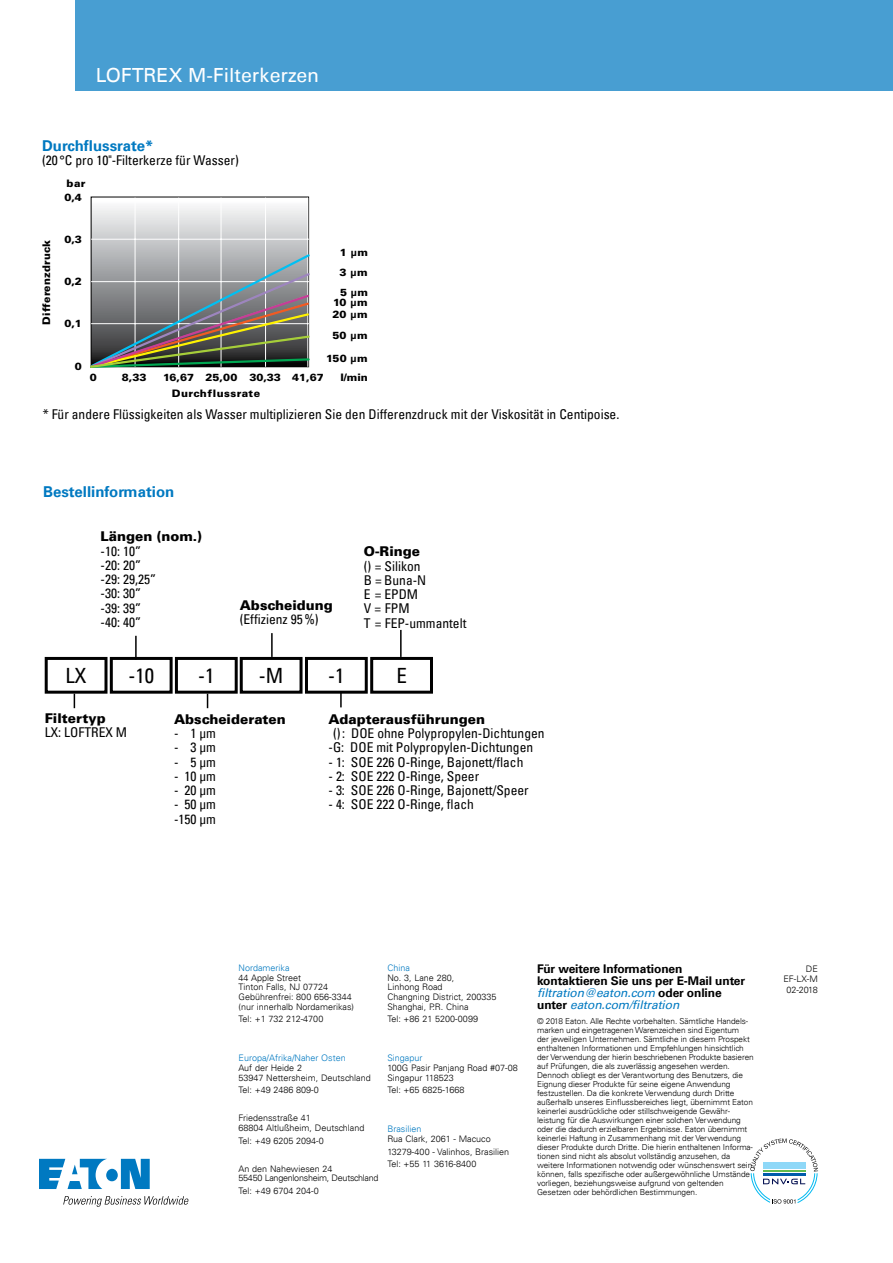
<style>
.page{position:relative;width:893px;height:1263px;background:#fff}
.page>*{position:absolute;margin:0;border:0;box-sizing:border-box;transform-origin:0 0}
.t1{font:condensed 21px "Univers LT";color:#000}
.t2{font:19.5px "Univers LT";color:#fff}
.t3{font:700 15px "Univers LT";color:#0079c1}
.t4{font:condensed 13.5px/14.2px "Univers LT";color:#000}
.t5{font:900 13.5px "Univers LT";color:#000}
.t6{font:700 12px/12px "Univers LT";letter-spacing:-.01em;color:#000}
.t7{font:900 10.5px "Univers LT";letter-spacing:.02em;color:#000}
.t8{font:900 10.35px/19.6px "Univers LT";color:#000;text-align:justify}
.t9{font:900 10.35px "Univers LT";letter-spacing:.04em;color:#000}
.t10{font:300 9px/9.8px "Univers LT";color:#000}
.t11{font:300 9px "Univers LT";color:#0079c1}
.t12{font:300 9px/9.8px "Univers LT";letter-spacing:-.03em;color:#000}
.t13{font:300 8.25px/9px "Univers LT";letter-spacing:-.01em;color:#000}
.s1{font-weight:400;font-style:italic;color:#0079c1}
</style>
<div class="page">
<svg style="left:74px;top:694px;width:1px;height:14px"></svg>
<svg style="left:207px;top:694px;width:1px;height:14px"></svg>
<hr style="left:135px;top:636px;width:2px;height:24px;background:#000">
<div style="left:45px;top:657px;width:62px;height:37px;border:3px solid #000"></div>
<div style="left:110px;top:657px;width:63px;height:37px;border:3px solid #000"></div>
<div style="left:175px;top:657px;width:63px;height:37px;border:3px solid #000"></div>
<div style="left:240px;top:657px;width:63px;height:37px;border:3px solid #000"></div>
<hr style="left:271px;top:633px;width:2px;height:24px;background:#000">
<div style="left:305px;top:657px;width:63px;height:37px;border:3px solid #000"></div>
<svg style="left:340px;top:693px;width:2px;height:14px"></svg>
<div style="left:370px;top:657px;width:63px;height:37px;border:3px solid #000"></div>
<hr style="left:400px;top:630px;width:2px;height:27px;background:#000">
<svg style="left:93px;top:206px;width:214px;height:46px;background:#d7d8da"></svg>
<hr style="left:91px;top:239px;width:218px;height:1px;background:#fff">
<hr style="left:135px;top:198px;width:1px;height:169px;background:#fff">
<hr style="left:178px;top:198px;width:1px;height:169px;background:#fff">
<hr style="left:221px;top:198px;width:1px;height:169px;background:#fff">
<hr style="left:265px;top:198px;width:1px;height:169px;background:#fff">
<svg style="left:90px;top:252px;width:220px;height:116px;background:#7b7e7a"></svg>
<svg style="left:750px;top:1138px;width:68px;height:65px"></svg>
<svg style="left:39px;top:1159px;width:111px;height:30px"></svg>
<svg style="left:63px;top:1196px;width:126px;height:11px"></svg>
<div style="left:75px;top:0;width:818px;height:91px;background:#489ed2"></div>
<h2 class="t2" style="left:96px;top:64px;width:225px">LOFTREX M-Filterkerzen</h2>
<h3 class="t3" style="left:42px;top:137px;width:113px">Durchflussrate*</h3>
<h3 class="t4" style="left:42px;top:153px;width:198px">(20 °C pro 10"-Filterkerze für Wasser)</h3>
<p class="t7" style="left:40px;top:325px;width:86px;rotate:-90deg">Differenzdruck</p>
<p class="t8" style="left:67px;top:173px;width:20px">bar</p>
<p class="t8" style="left:64px;top:188px;width:19px">0,4</p>
<p class="t8" style="left:64px;top:230px;width:19px">0,3</p>
<p class="t8" style="left:64px;top:272px;width:19px">0,2</p>
<p class="t8" style="left:64px;top:314px;width:19px">0,1</p>
<p class="t8" style="left:75px;top:356px;width:9px">0</p>
<p class="t8" style="left:339px;top:243px;width:30px">1 µm 3 µm 5 µm</p>
<p class="t8" style="left:332px;top:325px;width:37px">50 µm</p>
<p class="t8" style="left:333px;top:293px;width:36px">10 µm</p>
<p class="t8" style="left:332px;top:304px;width:37px">20 µm</p>
<p class="t8" style="left:326px;top:349px;width:43px">150 µm</p>
<p class="t8" style="left:90px;top:368px;width:9px">0</p>
<p class="t8" style="left:122px;top:368px;width:26px">8,33</p>
<p class="t8" style="left:163px;top:368px;width:162px">16,67 25,00 30,33 41,67</p>
<p class="t8" style="left:340px;top:368px;width:29px">l/min</p>
<p class="t9" style="left:172px;top:387px;width:90px">Durchflussrate</p>
<h3 class="t4" style="left:43px;top:407px;width:578px">* Für andere Flüssigkeiten als Wasser multiplizieren Sie den Differenzdruck mit der Viskosität in Centipoise.</h3>
<h3 class="t3" style="left:43px;top:483px;width:133px">Bestellinformation</h3>
<h3 class="t5" style="left:101px;top:528px;width:103px">Längen (nom.)</h3>
<h3 class="t4" style="left:101px;top:543px;width:57px">-10: 10” -20: 20” -29: 29,25” -30: 30” -39: 39” -40: 40”</h3>
<h3 class="t5" style="left:240px;top:597px;width:95px">Abscheidung</h3>
<h3 class="t4" style="left:240px;top:612px;width:80px">(Effizienz 95%)</h3>
<h3 class="t5" style="left:364px;top:543px;width:58px">O-Ringe</h3>
<h3 class="t4" style="left:364px;top:558px;width:104px">() = Silikon<br>B = Buna-N<br>E = EPDM<br>V = FPM<br>T = FEP-ummantelt</h3>
<h1 class="t1" style="left:259px;top:662px;width:26px">-M</h1>
<h1 class="t1" style="left:328px;top:662px;width:18px">-1</h1>
<h1 class="t1" style="left:396px;top:662px;width:12px">E</h1>
<h1 class="t1" style="left:66px;top:662px;width:22px">LX</h1>
<h1 class="t1" style="left:128px;top:662px;width:27px">-10</h1>
<h1 class="t1" style="left:198px;top:662px;width:18px">-1</h1>
<h3 class="t5" style="left:45px;top:709px;width:62px">Filtertyp</h3>
<h3 class="t4" style="left:45px;top:725px;width:84px">LX: LOFTREX M</h3>
<h3 class="t5" style="left:328px;top:710px;width:158px">Adapterausführungen</h3>
<h3 class="t4" style="left:328px;top:726px;width:218px;text-indent:4px">() : DOE ohne Polypropylen-Dichtungen -G: DOE mit Polypropylen-Dichtungen</h3>
<h3 class="t4" style="left:328px;top:754px;width:196px">- 1: SOE 226 O-Ringe, Bajonett/flach</h3>
<h3 class="t4" style="left:328px;top:769px;width:152px">- 2: SOE 222 O-Ringe, Speer</h3>
<h3 class="t4" style="left:328px;top:783px;width:202px">- 3: SOE 226 O-Ringe, Bajonett/Speer</h3>
<h3 class="t4" style="left:328px;top:797px;width:147px">- 4: SOE 222 O-Ringe, flach</h3>
<h3 class="t5" style="left:174px;top:711px;width:113px">Abscheideraten</h3>
<h3 class="t4" style="left:174px;top:726px;width:43px">- 1 µm</h3>
<h3 class="t4" style="left:174px;top:740px;width:43px">- 3 µm</h3>
<h3 class="t4" style="left:174px;top:754px;width:43px">- 5 µm</h3>
<h3 class="t4" style="left:174px;top:769px;width:43px">- 10 µm</h3>
<h3 class="t4" style="left:174px;top:783px;width:43px">- 20 µm</h3>
<h3 class="t4" style="left:174px;top:797px;width:43px">- 50 µm -150 µm</h3>
<p class="t11" style="left:238px;top:962px;width:53px">Nordamerika</p>
<p class="t10" style="left:238px;top:973px;width:117px">44 Apple Street<br>Tinton Falls, NJ 07724<br>Gebührenfrei: 800 656-3344 (nur innerhalb Nordamerikas)</p>
<p class="t10" style="left:238px;top:1014px;width:86px">Tel: +1 732 212-4700</p>
<p class="t11" style="left:238px;top:1053px;width:109px">Europa/Afrika/Naher Osten</p>
<p class="t10" style="left:238px;top:1063px;width:134px">Auf der Heide 2<br>53947 Nettersheim, Deutschland</p>
<p class="t10" style="left:238px;top:1085px;width:82px">Tel: +49 2486 809-0</p>
<p class="t10" style="left:238px;top:1113px;width:127px">Friedensstraße 41<br>68804 Altlußheim, Deutschland</p>
<p class="t10" style="left:238px;top:1135px;width:87px">Tel: +49 6205 2094-0</p>
<p class="t12" style="left:238px;top:1163px;width:141px">An den Nahewiesen 24<br>55450 Langenlonsheim, Deutschland</p>
<p class="t10" style="left:238px;top:1186px;width:82px">Tel: +49 6704 204-0</p>
<p class="t11" style="left:387px;top:962px;width:24px">China</p>
<p class="t10" style="left:387px;top:972px;width:111px">No. 3, Lane 280,<br>Linhong Road<br>Changning District, 200335<br>Shanghai, P.R. China</p>
<p class="t10" style="left:387px;top:1014px;width:92px">Tel: +86 21 5200-0099</p>
<p class="t11" style="left:387px;top:1053px;width:37px">Singapur</p>
<p class="t10" style="left:387px;top:1063px;width:132px">100G Pasir Panjang Road #07-08<br>Singapur 118523</p>
<p class="t10" style="left:387px;top:1085px;width:79px">Tel: +65 6825-1668</p>
<p class="t11" style="left:387px;top:1124px;width:36px">Brasilien</p>
<p class="t10" style="left:387px;top:1133px;width:123px;line-height:12.5px">Rua Clark, 2061 - Macuco<br>13279-400 - Valinhos, Brasilien<br>Tel: +55 11 3616-8400</p>
<h3 class="t6" style="left:537px;top:963px;width:210px">Für weitere Informationen kontaktieren Sie uns per E-Mail unter <span class="s1">filtration@eaton.com</span> oder online unter <span class="s1">eaton.com/filtration</span></h3>
<p class="t13" style="left:537px;top:1017px;width:218px">© 2018 Eaton. Alle Rechte vorbehalten. Sämtliche Handels&shy;marken und eingetragenen Warenzeichen sind Eigentum<br>der jeweiligen Unternehmen. Sämtliche in diesem Prospekt enthaltenen Informationen und Empfehlungen hinsichtlich der Verwendung der hierin beschriebenen Produkte basieren auf Prüfungen, die als zuverlässig angesehen werden.<br>Dennoch obliegt es der Verantwortung des Benutzers, die Eignung dieser Produkte für seine eigene Anwendung festzustellen. Da die konkrete Verwendung durch Dritte außerhalb unseres Einflussbereiches liegt, übernimmt Eaton keinerlei ausdrückliche oder stillschweigende Gewähr&shy;leistung für die Auswirkungen einer solchen Verwendung oder die dadurch erzielbaren Ergebnisse. Eaton übernimmt keinerlei Haftung in Zusammenhang mit der Verwendung dieser Produkte durch Dritte. Die hierin enthaltenen Informa&shy;tionen sind nicht als absolut vollständig anzusehen, da weitere Informationen notwendig oder wünschenswert sein können, falls spezifische oder außergewöhnliche Umstände vorliegen, beziehungsweise aufgrund von geltenden Gesetzen oder behördlichen Bestimmungen.</p>
<p class="t10" style="left:783px;top:963px;width:36px;line-height:10.5px;text-align:right">DE<br>EF-LX-M<br>02-2018</p>
</div>
